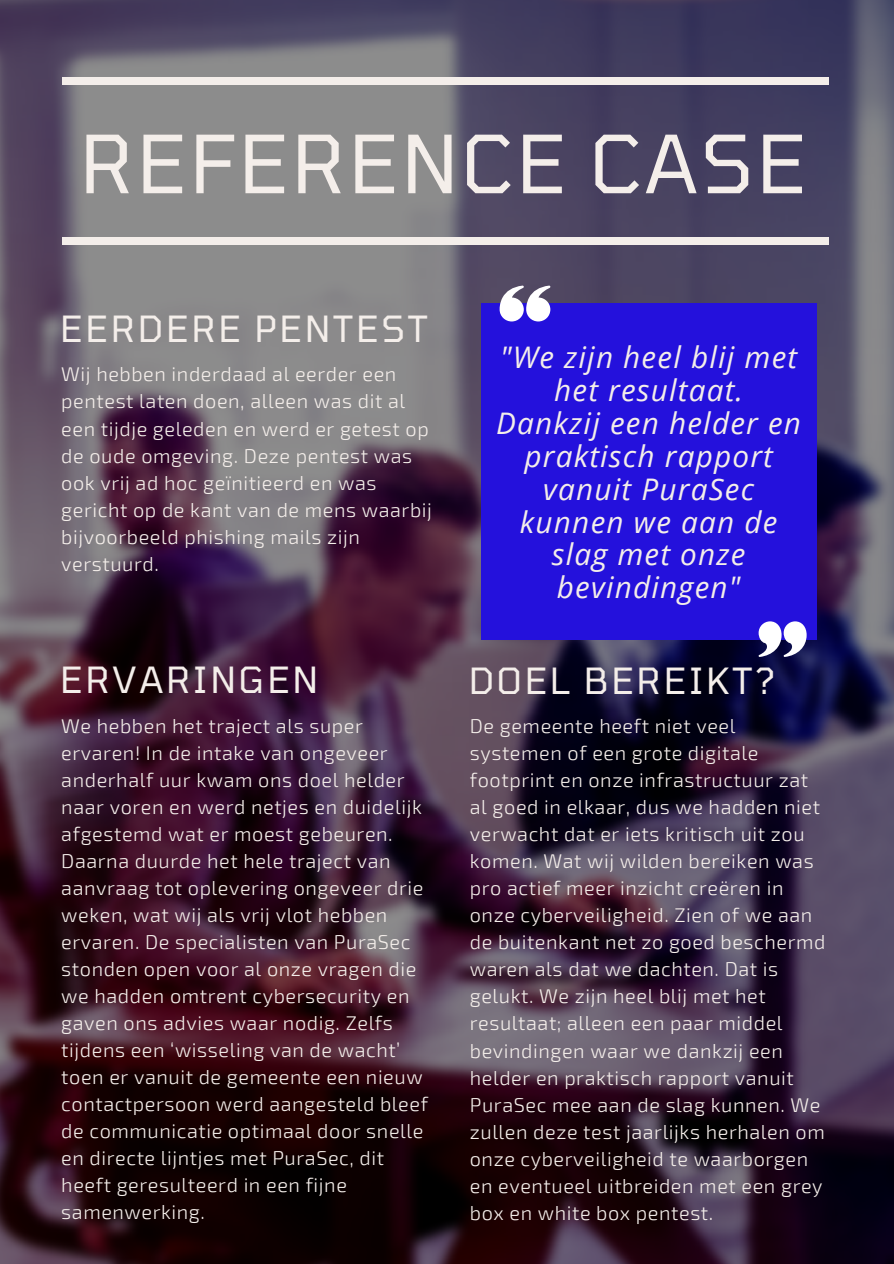
<style>
.page{position:relative;width:894px;height:1264px;background:#fff}
.page>*{position:absolute;margin:0;border:0;box-sizing:border-box;transform-origin:0 0}
.t1{font:79.5px "Tomorrow";letter-spacing:.04em;color:#f4eeea}
.t2{font:35.85px "Tomorrow";letter-spacing:.08em;color:#f4eeea}
.t3{font:italic 29.7px/32.8px "Open Sans";letter-spacing:.04em;color:#f4eeea;text-align:center}
.t4{font:300 19.8px/27px "Exo 2";letter-spacing:.03em;color:#f4eeea}
</style>
<div class="page">
<img style="left:0;top:0;width:893px;height:1263px">
<div style="left:62px;top:237px;width:766px;height:7px;background:#f4eeea"></div>
<div style="left:62px;top:77px;width:766px;height:7px;background:#f4eeea"></div>
<div style="left:480px;top:303px;width:336px;height:336px;background:#2411dc"></div>
<svg style="left:499px;top:285px;width:51px;height:36px"></svg>
<svg style="left:758px;top:621px;width:48px;height:36px"></svg>
<p class="t1" style="left:79px;top:114px;width:727px">REFERENCE CASE</p>
<p class="t2" style="left:60px;top:306px;width:369px">EERDERE PENTEST</p>
<p class="t4" style="left:61px;top:360px;width:372px">Wij hebben inderdaad al eerder een pentest laten doen, alleen was dit al een tijdje geleden en werd er getest op de oude omgeving. Deze pentest was ook vrij ad hoc geïnitieerd en was gericht op de kant van de mens waarbij bijvoorbeeld phishing mails zijn verstuurd.</p>
<p class="t2" style="left:60px;top:657px;width:260px">ERVARINGEN</p>
<p class="t4" style="left:61px;top:711px;width:368px">We hebben het traject als super ervaren! In de intake van ongeveer anderhalf uur kwam ons doel helder naar voren en werd netjes en duidelijk afgestemd wat er moest gebeuren.<br>Daarna duurde het hele traject van aanvraag tot oplevering ongeveer drie weken, wat wij als vrij vlot hebben ervaren. De specialisten van PuraSec stonden open voor al onze vragen die we hadden omtrent cybersecurity en gaven ons advies waar nodig. Zelfs tijdens een ‘wisseling van de wacht’ toen er vanuit de gemeente een nieuw contactpersoon werd aangesteld bleef de communicatie optimaal door snelle en directe lijntjes met PuraSec, dit heeft geresulteerd in een fijne samenwerking.</p>
<p class="t3" style="left:500px;top:340px;width:298px">"We zijn heel blij met het resultaat.</p>
<p class="t3" style="left:496px;top:406px;width:306px">Dankzij een helder en praktisch rapport vanuit PuraSec kunnen we aan de slag met onze bevindingen"</p>
<p class="t2" style="left:468px;top:658px;width:307px">DOEL BEREIKT?</p>
<p class="t4" style="left:469px;top:711px;width:357px">De gemeente heeft niet veel systemen of een grote digitale footprint en onze infrastructuur zat al goed in elkaar, dus we hadden niet verwacht dat er iets kritisch uit zou komen. Wat wij wilden bereiken was pro actief meer inzicht creëren in onze cyberveiligheid. Zien of we aan de buitenkant net zo goed beschermd waren als dat we dachten. Dat is gelukt. We zijn heel blij met het resultaat; alleen een paar middel bevindingen waar we dankzij een helder en praktisch rapport vanuit PuraSec mee aan de slag kunnen. We zullen deze test jaarlijks herhalen om onze cyberveiligheid te waarborgen en eventueel uitbreiden met een grey box en white box pentest.</p>
</div>
